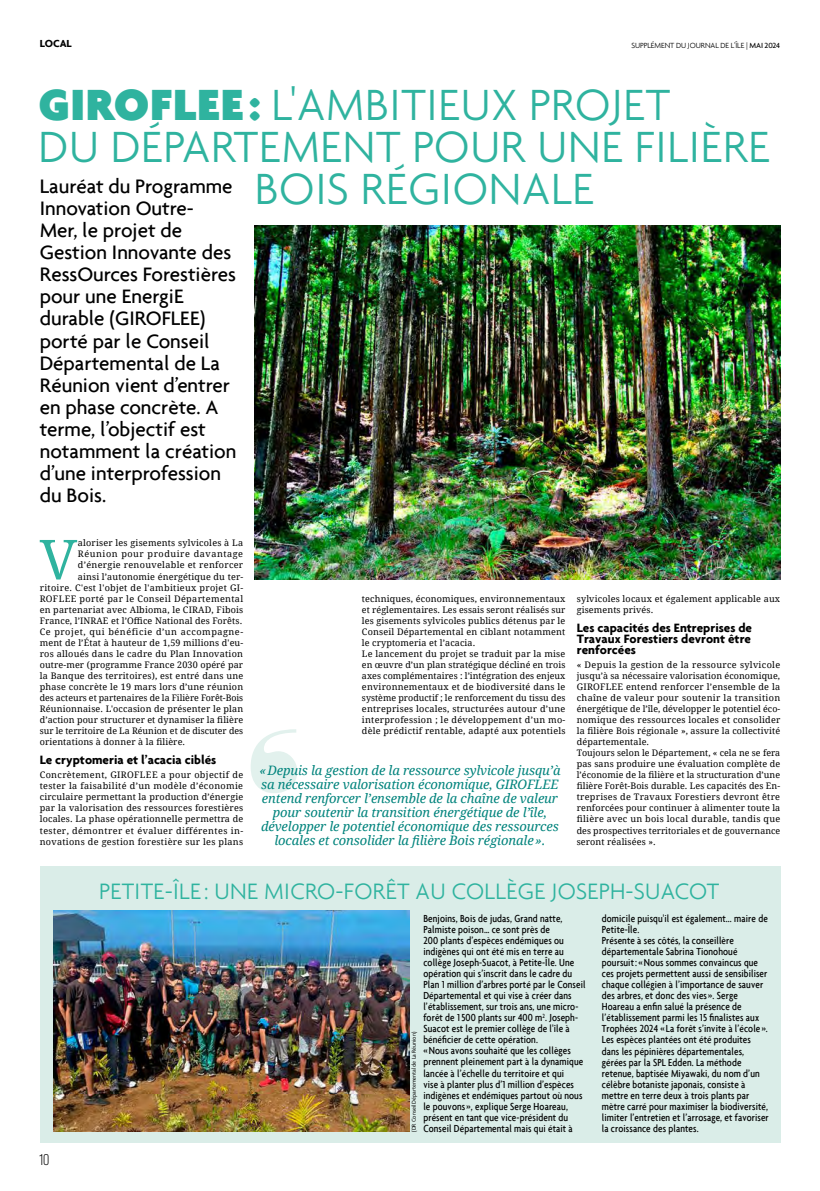
<style>
.page{position:relative;width:820px;height:1191px;background:#fff}
.page>*{position:absolute;margin:0;border:0;box-sizing:border-box;transform-origin:0 0}
.t1{font:55.4px "Droid Serif";color:#2fb39f}
.t2{font:300 47px "Agenda";letter-spacing:.015em;color:#2fb39f}
.t3{font:300 24px "Agenda";letter-spacing:.015em;color:#2fb39f}
.t4{font:500 21px/22.1px "Agenda";color:#000}
.t5{font:15.5px "Bebas Neue Pro";color:#000}
.t6{font:italic 13px/14px "Droid Serif";letter-spacing:-.01em;color:#00837c;text-align:center}
.t7{font:700 13px/11px "Agenda";color:#000;text-align:justify}
.t8{font:500 condensed 11px/11px "Agenda";letter-spacing:.01em;color:#000}
.t9{font:700 11px "Agenda";letter-spacing:-.005em;color:#000}
.t10{font:9px/11px "Droid Serif";letter-spacing:.015em;color:#000}
.t11{font:9px "Droid Serif";letter-spacing:.035em;color:#000}
.t12{font:9px "Droid Serif";letter-spacing:.06em;color:#000}
.t13{font:9px "Droid Serif";letter-spacing:.04em;color:#000}
.t14{font:300 8px "Agenda";letter-spacing:-.005em;color:#000}
.t15{font:6px "Agenda";letter-spacing:-.01em;color:#000}
.s1{font-weight:500}
.s2{font-weight:900}
</style>
<div class="page">
<svg style="left:251px;top:729px;width:46px;height:64px"></svg>
<div style="left:40px;top:866px;width:740px;height:276px;background:#daede8"></div>
<img style="left:254px;top:225px;width:526px;height:354px">
<img style="left:53px;top:911px;width:356px;height:220px">
<p class="t9" style="left:40px;top:37px;width:33px">LOCAL</p>
<p class="t14" style="left:631px;top:40px;width:150px">SUPPLÉMENT DU JOURNAL DE L’ÎLE | <span class="s1">MAI 2024</span></p>
<h2 class="t2" style="left:39px;top:77px;width:633px"><span class="s2">GIROFLEE :</span> L'AMBITIEUX PROJET</h2>
<h2 class="t2" style="left:39px;top:119px;width:732px">DU DÉPARTEMENT POUR UNE FILIÈRE</h2>
<h2 class="t2" style="left:255px;top:161px;width:341px">BOIS RÉGIONALE</h2>
<p class="t4" style="left:40px;top:175px;width:198px">Lauréat du Programme<br>Innovation Outre-<br>Mer, le projet de<br>Gestion Innovante des<br>RessOurces Forestières pour une EnergiE durable (GIROFLEE) porté par le Conseil<br>Départemental de La<br>Réunion vient d’entrer en phase concrète. A terme, l’objectif est notamment la création d’une interprofession du Bois.</p>
<h1 class="t1" style="left:40px;top:521px;width:39px">V</h1>
<p class="t10" style="left:78px;top:537px;width:167px">aloriser les gisements sylvicoles à La</p>
<p class="t12" style="left:78px;top:548px;width:167px">Réunion pour produire davantage</p>
<p class="t11" style="left:78px;top:559px;width:167px">d’énergie renouvelable et renforcer</p>
<p class="t10" style="left:78px;top:570px;width:167px">ainsi l’autonomie énergétique du ter-</p>
<p class="t11" style="left:40px;top:581px;width:205px">ritoire. C'est l'objet de l'ambitieux projet GI-</p>
<p class="t13" style="left:40px;top:592px;width:205px">ROFLEE porté par le Conseil Départemental</p>
<p class="t10" style="left:40px;top:603px;width:205px">en partenariat avec Albioma, le CIRAD, Fibois</p>
<p class="t10" style="left:40px;top:615px;width:204px">France, l’INRAE et l’Office National des Forêts.</p>
<p class="t12" style="left:40px;top:625px;width:205px">Ce projet, qui bénéficie d’un accompagne-</p>
<p class="t10" style="left:40px;top:637px;width:205px">ment de l’État à hauteur de 1,59 millions d'eu-</p>
<p class="t10" style="left:40px;top:648px;width:205px">ros alloués dans le cadre du Plan Innovation</p>
<p class="t10" style="left:40px;top:659px;width:205px">outre-mer (programme France 2030 opéré par</p>
<p class="t10" style="left:40px;top:670px;width:205px">la Banque des territoires), est entré dans une</p>
<p class="t10" style="left:40px;top:681px;width:205px">phase concrète le 19 mars lors d’une réunion</p>
<p class="t10" style="left:40px;top:692px;width:205px">des acteurs et partenaires de la Filière Forêt-Bois</p>
<p class="t10" style="left:40px;top:703px;width:205px">Réunionnaise. L'occasion de présenter le plan</p>
<p class="t10" style="left:40px;top:714px;width:205px">d’action pour structurer et dynamiser la filière</p>
<p class="t10" style="left:40px;top:725px;width:205px">sur le territoire de La Réunion et de discuter des</p>
<p class="t10" style="left:40px;top:736px;width:147px">orientations à donner à la filière.</p>
<h3 class="t7" style="left:40px;top:754px;width:178px">Le cryptomeria et l’acacia ciblés</h3>
<p class="t10" style="left:40px;top:769px;width:205px;text-align:justify">Concrètement, GIROFLEE a pour objectif de tester la faisabilité d’un modèle d’économie circulaire permettant la production d’énergie par la valorisation des ressources forestières locales. La phase opérationnelle permettra de tester, démontrer et évaluer différentes in&shy;novations de gestion forestière sur les plans</p>
<p class="t10" style="left:362px;top:592px;width:205px">techniques, économiques, environnementaux et réglementaires. Les essais seront réalisés sur les gisements sylvicoles publics détenus par le Conseil Départemental en ciblant notamment le cryptomeria et l’acacia.<br>Le lancement du projet se traduit par la mise en œuvre d’un plan stratégique décliné en trois axes complémentaires : l’intégration des enjeux environnementaux et de biodiversité dans le système productif ; le renforcement du tissu des entreprises locales, structurées autour d’une interprofession ; le développement d’un mo&shy;dèle prédictif rentable, adapté aux potentiels</p>
<p class="t6" style="left:259px;top:762px;width:302px">«Depuis la gestion de la ressource sylvicole jusqu’à sa nécessaire valorisation économique, GIROFLEE entend renforcer l’ensemble de la chaîne de valeur pour soutenir la transition énergétique de l’île, développer le potentiel économique des ressources locales et consolider la filière Bois régionale».</p>
<p class="t10" style="left:576px;top:592px;width:205px">sylvicoles locaux et également applicable aux gisements privés.</p>
<h3 class="t7" style="left:576px;top:621px;width:177px">Les capacités des Entreprises de Travaux Forestiers devront être renforcées</h3>
<p class="t10" style="left:576px;top:659px;width:205px">« Depuis la gestion de la ressource sylvicole jusqu’à sa nécessaire valorisation économique, GIROFLEE entend renforcer l’ensemble de la chaîne de valeur pour soutenir la transition énergétique de l’île, développer le potentiel éco&shy;nomique des ressources locales et consolider la filière Bois régionale », assure la collectivité départementale.<br>Toujours selon le Département, « cela ne se fera pas sans produire une évaluation complète de l’économie de la filière et la structuration d’une filière Forêt-Bois durable. Les capacités des En&shy;treprises de Travaux Forestiers devront être renforcées pour continuer à alimenter toute la filière avec un bois local durable, tandis que des prospectives territoriales et de gouvernance seront réalisées ».</p>
<h3 class="t3" style="left:99px;top:877px;width:621px">PETITE-ÎLE : UNE MICRO-FORÊT AU COLLÈGE JOSEPH-SUACOT</h3>
<h3 class="t5" style="left:39px;top:1151px;width:12px">10</h3>
<p class="t8" style="left:423px;top:912px;width:164px">Benjoins, Bois de judas, Grand natte, Palmiste poison… ce sont près de<br>200 plants d’espèces endémiques ou indigènes qui ont été mis en terre au collège Joseph-Suacot, à Petite-Île. Une opération qui s’inscrit dans le cadre du Plan 1 million d’arbres porté par le Conseil Départemental et qui vise à créer dans l’établissement, sur trois ans, une micro&shy;forêt de 1 500 plants sur 400 m<sup>2</sup>. Joseph-Suacot est le premier collège de l'île à bénéficier de cette opération.<br>« Nous avons souhaité que les collèges prennent pleinement part à la dynamique lancée à l’échelle du territoire et qui<br>vise à planter plus d’1 million d’espèces indigènes et endémiques partout où nous le pouvons », explique Serge Hoareau, présent en tant que vice-président du Conseil Départemental mais qui était à</p>
<p class="t8" style="left:601px;top:912px;width:168px">domicile puisqu'il est également... maire de Petite-Île.<br>Présente à ses côtés, la conseillère départementale Sabrina Tionohoué poursuit : « Nous sommes convaincus que ces projets permettent aussi de sensibiliser chaque collégien à l’importance de sauver des arbres, et donc des vies ». Serge Hoareau a enfin salué la présence de l’établissement parmi les 15 finalistes aux Trophées 2024 « La forêt s’invite à l’école ».<br>Les espèces plantées ont été produites dans les pépinières départementales, gérées par la SPL Edden. La méthode retenue, baptisée Miyawaki, du nom d’un célèbre botaniste japonais, consiste à mettre en terre deux à trois plants par mètre carré pour maximiser la biodiversité, limiter l’entretien et l’arrosage, et favoriser la croissance des plantes.</p>
<p class="t15" style="left:410px;top:1131px;width:101px;rotate:-90deg">(DR Conseil Départemental de La Réunion)</p>
</div>
